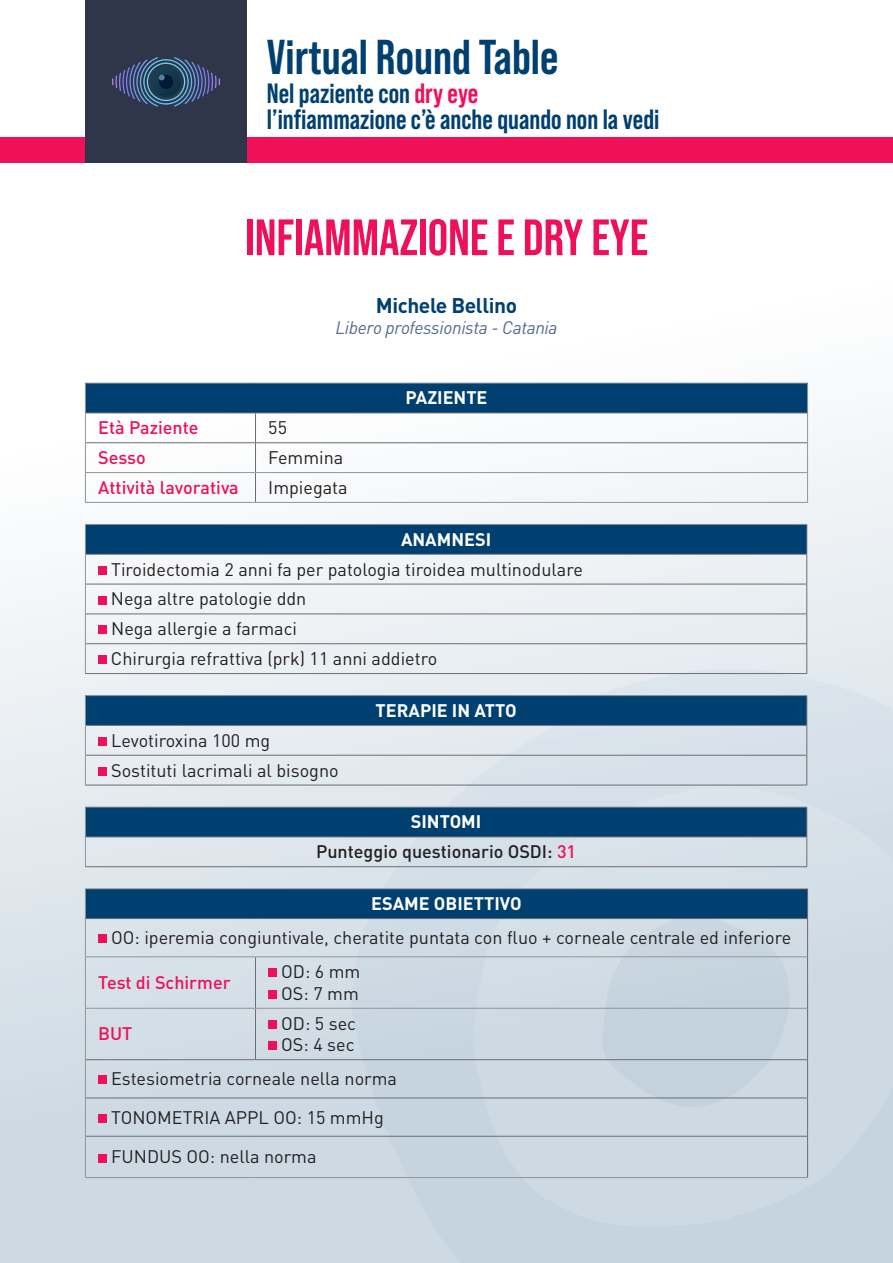
<style>
.page{position:relative;width:893px;height:1263px;background:#fff}
.page>*{position:absolute;margin:0;border:0;box-sizing:border-box;transform-origin:0 0}
.t1{font:700 51px "Bebas Neue Pro";color:#ee1059}
.t2{font:700 48.9px "Bebas Neue Pro";color:#004071}
.t3{font:700 27.9px/25.5px "Bebas Neue Pro";color:#004071}
.t4{font:700 21px "DIN";letter-spacing:-.02em;color:#004071}
.t5{font:18px/29.8px "DIN";color:#231f20}
.t6{font:500 18px "DIN";color:#ee1059}
.t7{font:700 18px "DIN";color:#fff}
.t8{font:500 18px/29.8px "DIN";color:#231f20;text-align:center}
.t9{font:italic 18px "DIN";letter-spacing:-.02em;color:#556a8e}
.s1{color:#ee1059}
.s2{font-weight:700;color:#fff}
</style>
<div class="page">
<div style="left:0;top:0;width:893px;height:1263px;background:linear-gradient(to bottom,#fff,#cad7e1)"></div>
<div style="left:0;top:137px;width:893px;height:26px;background:#ee1059"></div>
<div style="left:85px;top:0;width:162px;height:163px;background:#2f3649"></div>
<svg style="left:112px;top:57px;width:108px;height:50px"></svg>
<svg style="left:351px;top:669px;width:542px;height:594px;background:#d0dbe4"></svg>
<svg style="left:601px;top:919px;width:190px;height:189px;background:#c7d4df"></svg>
<div style="left:85px;top:383px;width:722px;height:30px;background:#004071"></div>
<hr style="left:86px;top:413px;width:169px;height:1px;background:#6c6d70">
<hr style="left:255px;top:413px;width:552px;height:1px;background:#6c6d70">
<hr style="left:86px;top:442px;width:169px;height:1px;background:#6c6d70">
<hr style="left:255px;top:442px;width:552px;height:1px;background:#6c6d70">
<svg style="left:255px;top:413px;width:1px;height:89px"></svg>
<hr style="left:85px;top:383px;width:170px;height:1px;background:#939598">
<hr style="left:85px;top:383px;width:1px;height:30px;background:#939598">
<hr style="left:255px;top:383px;width:553px;height:1px;background:#939598">
<hr style="left:807px;top:383px;width:1px;height:30px;background:#939598">
<hr style="left:85px;top:413px;width:1px;height:30px;background:#939598">
<hr style="left:807px;top:413px;width:1px;height:30px;background:#939598">
<hr style="left:85px;top:472px;width:170px;height:1px;background:#939598">
<svg style="left:85px;top:443px;width:1px;height:59px"></svg>
<hr style="left:255px;top:472px;width:553px;height:1px;background:#939598">
<svg style="left:807px;top:443px;width:1px;height:59px"></svg>
<hr style="left:85px;top:502px;width:170px;height:1px;background:#939598">
<hr style="left:255px;top:502px;width:553px;height:1px;background:#939598">
<div style="left:85px;top:807px;width:722px;height:30px;background:#004071"></div>
<hr style="left:86px;top:836px;width:721px;height:1px;background:#6c6d70">
<svg style="left:806px;top:808px;width:1px;height:58px"></svg>
<hr style="left:85px;top:866px;width:722px;height:1px;background:#6c6d70">
<hr style="left:85px;top:807px;width:722px;height:1px;background:#939598">
<hr style="left:85px;top:807px;width:1px;height:30px;background:#939598">
<svg style="left:85px;top:837px;width:1px;height:29px"></svg>
<div style="left:85px;top:889px;width:722px;height:29px;background:#004071"></div>
<svg style="left:807px;top:889px;width:1px;height:29px"></svg>
<hr style="left:86px;top:918px;width:169px;height:1px;background:#6c6d70">
<hr style="left:255px;top:918px;width:553px;height:1px;background:#6c6d70">
<hr style="left:807px;top:919px;width:1px;height:38px;background:#6c6d70">
<hr style="left:255px;top:957px;width:1px;height:51px;background:#6c6d70">
<hr style="left:807px;top:957px;width:1px;height:51px;background:#6c6d70">
<hr style="left:255px;top:1009px;width:1px;height:50px;background:#6c6d70">
<hr style="left:807px;top:1008px;width:1px;height:51px;background:#6c6d70">
<hr style="left:86px;top:1059px;width:169px;height:1px;background:#6c6d70">
<hr style="left:255px;top:1059px;width:553px;height:1px;background:#6c6d70">
<hr style="left:807px;top:1060px;width:1px;height:37px;background:#6c6d70">
<hr style="left:86px;top:1097px;width:169px;height:1px;background:#6c6d70">
<hr style="left:255px;top:1097px;width:553px;height:1px;background:#6c6d70">
<hr style="left:807px;top:1098px;width:1px;height:38px;background:#6c6d70">
<hr style="left:86px;top:1136px;width:169px;height:1px;background:#6c6d70">
<hr style="left:255px;top:1136px;width:553px;height:1px;background:#6c6d70">
<hr style="left:807px;top:1136px;width:1px;height:41px;background:#6c6d70">
<hr style="left:85px;top:888px;width:170px;height:1px;background:#939598">
<svg style="left:85px;top:889px;width:1px;height:29px"></svg>
<hr style="left:255px;top:888px;width:553px;height:1px;background:#939598">
<hr style="left:85px;top:918px;width:1px;height:38px;background:#939598">
<hr style="left:85px;top:956px;width:170px;height:1px;background:#939598">
<hr style="left:85px;top:957px;width:1px;height:51px;background:#939598">
<hr style="left:255px;top:956px;width:552px;height:1px;background:#939598">
<hr style="left:85px;top:1008px;width:170px;height:1px;background:#939598">
<hr style="left:85px;top:1009px;width:1px;height:51px;background:#939598">
<hr style="left:255px;top:1008px;width:552px;height:1px;background:#939598">
<hr style="left:85px;top:1060px;width:1px;height:38px;background:#939598">
<hr style="left:85px;top:1098px;width:1px;height:38px;background:#939598">
<hr style="left:85px;top:1136px;width:1px;height:41px;background:#939598">
<hr style="left:85px;top:1177px;width:170px;height:1px;background:#939598">
<hr style="left:255px;top:1177px;width:553px;height:1px;background:#939598">
<div style="left:98px;top:934px;width:9px;height:9px;background:#ee1059"></div>
<div style="left:268px;top:968px;width:9px;height:9px;background:#ee1059"></div>
<div style="left:268px;top:990px;width:9px;height:9px;background:#ee1059"></div>
<div style="left:268px;top:1020px;width:9px;height:8px;background:#ee1059"></div>
<div style="left:268px;top:1041px;width:9px;height:9px;background:#ee1059"></div>
<div style="left:98px;top:1076px;width:9px;height:8px;background:#ee1059"></div>
<div style="left:98px;top:1114px;width:9px;height:8px;background:#ee1059"></div>
<div style="left:98px;top:1154px;width:9px;height:8px;background:#ee1059"></div>
<div style="left:85px;top:524px;width:722px;height:30px;background:#004071"></div>
<hr style="left:86px;top:554px;width:721px;height:1px;background:#6c6d70">
<hr style="left:86px;top:584px;width:721px;height:1px;background:#6c6d70">
<hr style="left:86px;top:613px;width:721px;height:1px;background:#6c6d70">
<hr style="left:86px;top:643px;width:721px;height:1px;background:#6c6d70">
<svg style="left:806px;top:525px;width:1px;height:148px"></svg>
<hr style="left:85px;top:673px;width:722px;height:1px;background:#6c6d70">
<hr style="left:85px;top:524px;width:722px;height:1px;background:#939598">
<svg style="left:85px;top:525px;width:1px;height:29px"></svg>
<hr style="left:85px;top:554px;width:1px;height:30px;background:#939598">
<hr style="left:85px;top:584px;width:1px;height:30px;background:#939598">
<hr style="left:85px;top:614px;width:1px;height:30px;background:#939598">
<svg style="left:85px;top:644px;width:1px;height:29px"></svg>
<div style="left:98px;top:566px;width:9px;height:8px;background:#ee1059"></div>
<div style="left:98px;top:596px;width:9px;height:8px;background:#ee1059"></div>
<div style="left:98px;top:626px;width:9px;height:8px;background:#ee1059"></div>
<div style="left:98px;top:655px;width:9px;height:9px;background:#ee1059"></div>
<div style="left:85px;top:695px;width:722px;height:30px;background:#004071"></div>
<hr style="left:86px;top:725px;width:721px;height:1px;background:#6c6d70">
<hr style="left:86px;top:755px;width:721px;height:1px;background:#6c6d70">
<svg style="left:806px;top:696px;width:1px;height:89px"></svg>
<hr style="left:85px;top:785px;width:722px;height:1px;background:#6c6d70">
<hr style="left:85px;top:695px;width:722px;height:1px;background:#939598">
<svg style="left:85px;top:696px;width:1px;height:29px"></svg>
<hr style="left:85px;top:725px;width:1px;height:30px;background:#939598">
<hr style="left:85px;top:755px;width:1px;height:30px;background:#939598">
<div style="left:98px;top:737px;width:9px;height:9px;background:#ee1059"></div>
<div style="left:98px;top:767px;width:9px;height:8px;background:#ee1059"></div>
<h2 class="t2" style="left:267px;top:29px;width:293px">Virtual Round Table</h2>
<h3 class="t3" style="left:267px;top:81px;width:394px">Nel paziente con <span class="s1">dry eye<br></span>l’infiammazione c’è anche quando non la vedi</h3>
<h1 class="t1" style="left:245px;top:208px;width:405px">INFIAMMAZIONE E DRY EYE</h1>
<p class="t4" style="left:376px;top:291px;width:143px">Michele Bellino</p>
<p class="t9" style="left:335px;top:316px;width:224px">Libero professionista - Catania</p>
<p class="t6" style="left:98px;top:416px;width:102px">Età Paziente</p>
<p class="t5" style="left:268px;top:412px;width:20px">55</p>
<p class="t6" style="left:98px;top:446px;width:49px">Sesso</p>
<p class="t5" style="left:268px;top:442px;width:77px">Femmina</p>
<p class="t6" style="left:98px;top:476px;width:142px">Attività lavorativa</p>
<p class="t5" style="left:268px;top:472px;width:81px">Impiegata</p>
<p class="t7" style="left:405px;top:386px;width:84px">PAZIENTE</p>
<p class="t7" style="left:401px;top:527px;width:92px">ANAMNESI</p>
<p class="t5" style="left:111px;top:554px;width:473px">Tiroidectomia 2 anni fa per patologia tiroidea multinodulare Nega altre patologie ddn<br>Nega allergie a farmaci<br>Chirurgia refrattiva (prk) 11 anni addietro</p>
<p class="t7" style="left:376px;top:699px;width:142px">TERAPIE IN ATTO</p>
<p class="t5" style="left:111px;top:725px;width:229px">Levotiroxina 100 mg<br>Sostituti lacrimali al bisogno</p>
<p class="t8" style="left:316px;top:806px;width:262px"><span class="s2">SINTOMI<br></span>Punteggio questionario OSDI: <span class="s1">31</span></p>
<p class="t7" style="left:371px;top:892px;width:152px">ESAME OBIETTIVO</p>
<p class="t5" style="left:111px;top:922px;width:682px">OO: iperemia congiuntivale, cheratite puntata con fluo + corneale centrale ed inferiore</p>
<p class="t6" style="left:98px;top:971px;width:134px">Test di Schirmer</p>
<p class="t5" style="left:281px;top:960px;width:81px;line-height:21.6px">OD: 6 mm<br>OS: 7 mm</p>
<p class="t6" style="left:98px;top:1022px;width:36px">BUT</p>
<p class="t5" style="left:281px;top:1012px;width:76px;line-height:21.6px">OD: 5 sec<br>OS: 4 sec</p>
<p class="t5" style="left:111px;top:1059px;width:287px;line-height:38.2px">Estesiometria corneale nella norma<br>TONOMETRIA APPL OO: 15 mmHg</p>
<p class="t5" style="left:111px;top:1141px;width:207px">FUNDUS OO: nella norma</p>
</div>
